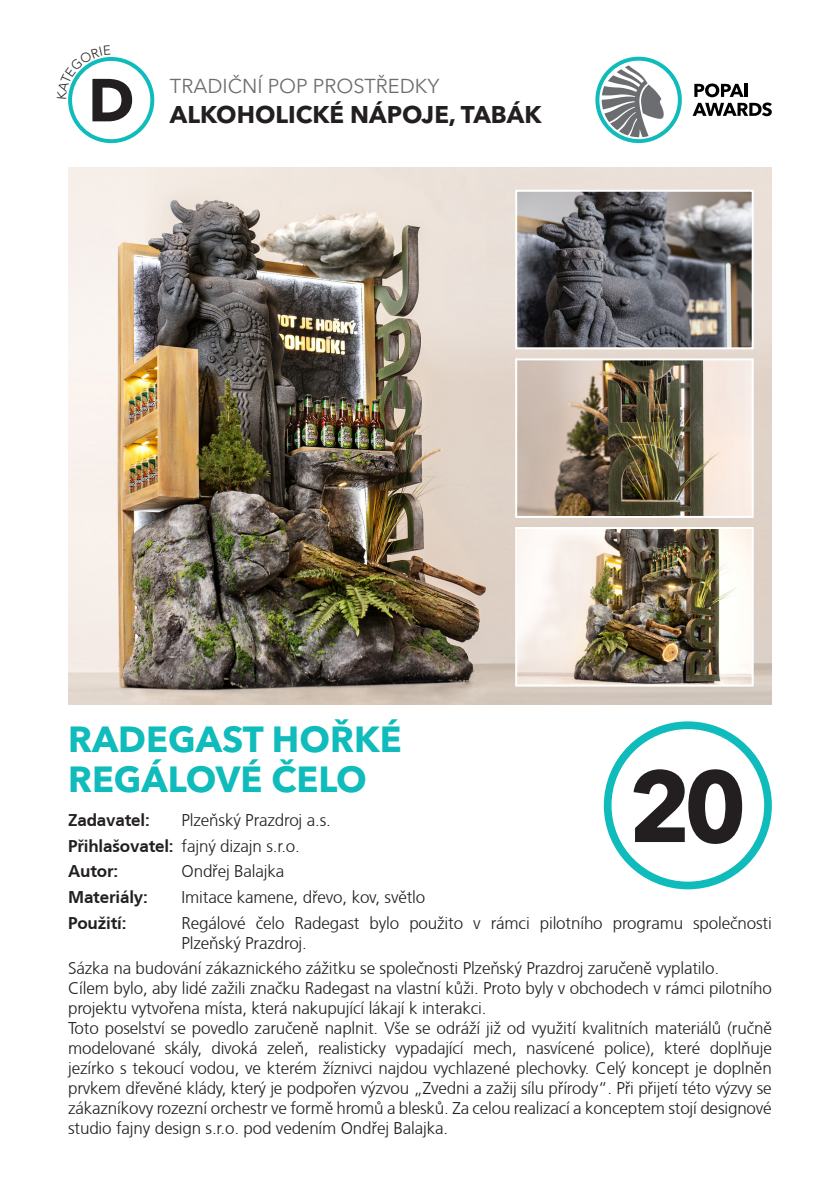
<style>
.page{position:relative;width:840px;height:1191px;background:#fff}
.page>*{position:absolute;margin:0;border:0;box-sizing:border-box;transform-origin:0 0}
.t1{font:700 100px "Avenir Next LT Pro";color:#231f20}
.t2{font:700 60px "Avenir Next LT Pro";color:#231f20}
.Titulek{font:700 36px/40px "Avenir Next LT Pro";color:#0fbbbb}
.t3{font:700 24px "Avenir Next LT Pro";color:#231f20}
.t4{font:20px "Avenir Next LT Pro";color:#6c6d70}
.Základní_text{font:300 17px/20px "Frutiger CE";letter-spacing:-.01em;color:#231f20}
.Základní_text-2{font:700 17px "Frutiger CE";letter-spacing:-.01em;color:#231f20}
.s1{font-weight:700}
</style>
<div class="page">
<svg style="left:692px;top:83px;width:79px;height:33px"></svg>
<svg style="left:595px;top:57px;width:86px;height:86px"></svg>
<svg style="left:603px;top:721px;width:168px;height:168px"></svg>
<img style="left:68px;top:167px;width:703px;height:537px">
<img style="left:518px;top:530px;width:232px;height:153px">
<div style="left:515px;top:527px;width:238px;height:159px;border:2px solid #fff"></div>
<img style="left:518px;top:193px;width:232px;height:153px">
<div style="left:515px;top:190px;width:238px;height:159px;border:2px solid #fff"></div>
<img style="left:518px;top:361px;width:232px;height:154px">
<div style="left:515px;top:358px;width:238px;height:160px;border:2px solid #fff"></div>
<svg style="left:68px;top:57px;width:86px;height:86px"></svg>
<p class="t2" style="left:88px;top:64px;width:48px">D</p>
<p class="t4" style="left:170px;top:75px;width:271px">TRADIČNÍ POP PROSTŘEDKY</p>
<p class="t3" style="left:170px;top:100px;width:373px">ALKOHOLICKÉ NÁPOJE, TABÁK</p>
<p class="Titulek" style="left:68px;top:719px;width:335px">RADEGAST HOŘKÉ<br>REGÁLOVÉ ČELO</p>
<p class="Základní_text-2" style="left:68px;top:809px;width:83px">Zadavatel:</p>
<p class="Základní_text" style="left:181px;top:809px;width:151px">Plzeňský Prazdroj a.s.</p>
<p class="Základní_text" style="left:68px;top:835px;width:233px"><span class="s1">Přihlašovatel:</span> fajný dizajn s.r.o.</p>
<p class="Základní_text-2" style="left:68px;top:861px;width:52px">Autor:</p>
<p class="Základní_text" style="left:181px;top:861px;width:104px">Ondřej Balajka</p>
<p class="Základní_text-2" style="left:68px;top:886px;width:81px">Materiály:</p>
<p class="Základní_text" style="left:181px;top:886px;width:245px">Imitace kamene, dřevo, kov, světlo</p>
<p class="Základní_text-2" style="left:68px;top:912px;width:60px">Použití:</p>
<p class="Základní_text" style="left:181px;top:912px;width:591px">Regálové čelo Radegast bylo použito v rámci pilotního programu společnosti<br>Plzeňský Prazdroj.</p>
<p class="Základní_text" style="left:68px;top:958px;width:652px">Sázka na budování zákaznického zážitku se společnosti Plzeňský Prazdroj zaručeně vyplatilo.</p>
<p class="Základní_text" style="left:68px;top:978px;width:705px">Cílem bylo, aby lidé zažili značku Radegast na vlastní kůži. Proto byly v obchodech v rámci pilotního projektu vytvořena místa, která nakupující lákají k interakci.</p>
<p class="Základní_text" style="left:68px;top:1018px;width:705px;text-align:justify">Toto poselství se povedlo zaručeně naplnit. Vše se odráží již od využití kvalitních materiálů (ručně modelované skály, divoká zeleň, realisticky vypadající mech, nasvícené police), které doplňuje jezírko s tekoucí vodou, ve kterém žíznivci najdou vychlazené plechovky. Celý koncept je doplněn prvkem dřevěné klády, který je podpořen výzvou „Zvedni a zažij sílu přírody“. Při přijetí této výzvy se zákazníkovy rozezní orchestr ve formě hromů a blesků. Za celou realizací a konceptem stojí designové studio fajny design s.r.o. pod vedením Ondřej Balajka.</p>
<p class="t1" style="left:628px;top:745px;width:120px">20</p>
</div>
